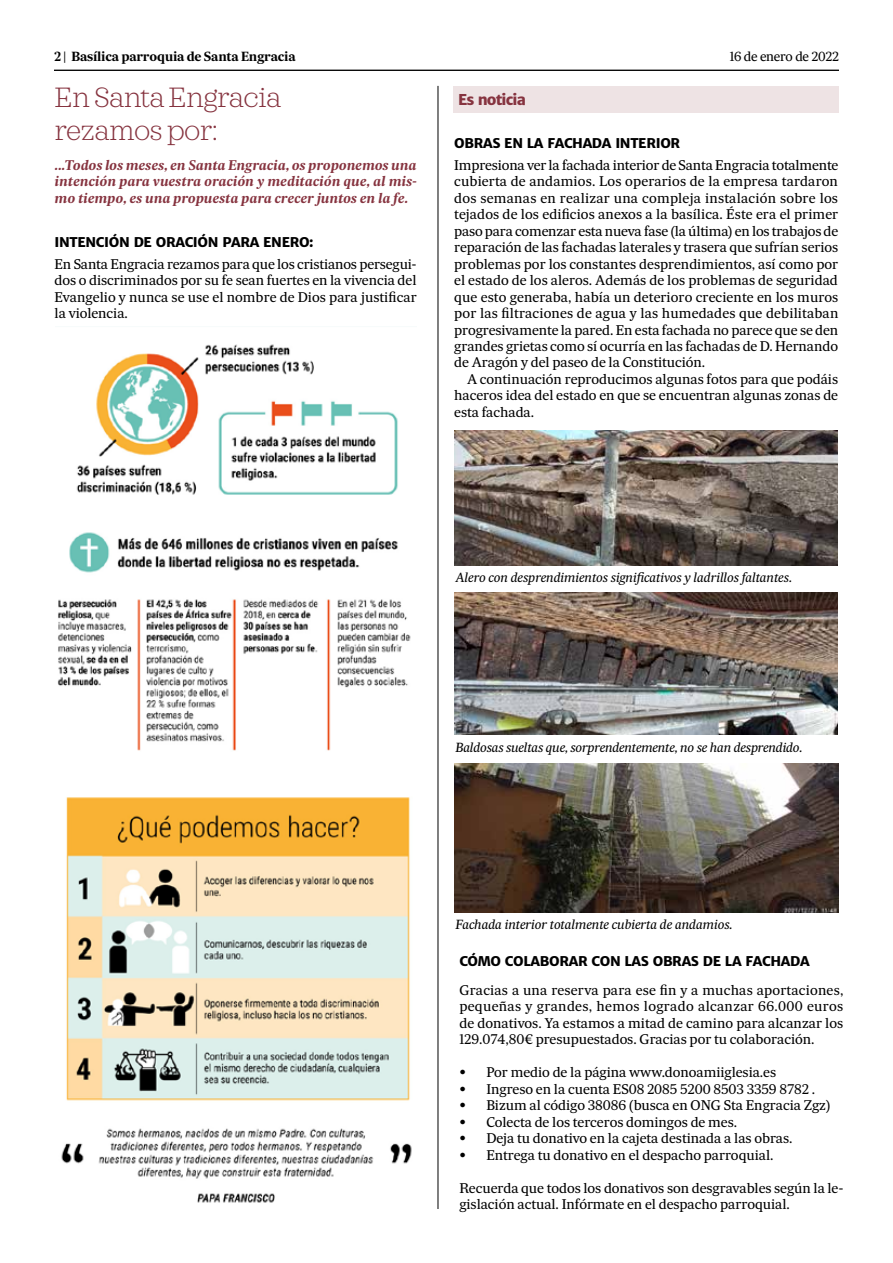
<style>
.page{position:relative;width:893px;height:1263px;background:#fff}
.page>*{position:absolute;margin:0;border:0;box-sizing:border-box;transform-origin:0 0}
.t1{font:200 28.5px/33px "Sagona";letter-spacing:-.025em;color:#86333f}
.t2{font:800 15px "Merriweather Sans";letter-spacing:-.06em;color:#86333f}
.t3{font:13.5px/16.5px "Sueca Tx";letter-spacing:-.005em;color:#000;text-align:justify}
.t4{font:italic 700 13.5px/16.5px "Sueca Tx";letter-spacing:-.005em;color:#86333f;text-align:justify}
.t5{font:800 13.5px "Merriweather Sans";letter-spacing:-.025em;color:#000}
.t6{font:italic 12.75px "Sueca Tx";letter-spacing:-.02em;color:#000}
.t7{font:700 12.75px "Sueca Tx";letter-spacing:-.02em;color:#000}
.t8{font:12.75px "Sueca Tx";letter-spacing:-.02em;color:#000}
</style>
<div class="page">
<div style="left:454px;top:86px;width:385px;height:27px;background:#eee3e4"></div>
<hr style="left:438px;top:86px;width:1px;height:1123px;background:#000">
<hr style="left:54px;top:70px;width:785px;height:1px;background:#000">
<img style="left:455px;top:431px;width:383px;height:135px">
<img style="left:57px;top:344px;width:354px;height:407px">
<img style="left:61px;top:797px;width:351px;height:406px">
<img style="left:455px;top:593px;width:383px;height:142px">
<img style="left:455px;top:764px;width:383px;height:148px">
<p class="t7" style="left:54px;top:49px;width:243px">2 | Basílica parroquia de Santa Engracia</p>
<p class="t8" style="left:730px;top:49px;width:110px">16 de enero de 2022</p>
<p class="t2" style="left:458px;top:90px;width:69px">Es noticia</p>
<h1 class="t1" style="left:55px;top:81px;width:228px">En Santa Engracia rezamos por:</h1>
<p class="t5" style="left:454px;top:134px;width:227px">OBRAS EN LA FACHADA INTERIOR</p>
<p class="t3" style="left:454px;top:156px;width:386px">Impresiona ver la fachada interior de Santa Engracia totalmente cubierta de andamios. Los operarios de la empresa tardaron dos semanas en realizar una compleja instalación sobre los tejados de los edificios anexos a la basílica. Éste era el primer paso para comenzar esta nueva fase (la última) en los trabajos de reparación de las fachadas laterales y trasera que sufrían serios problemas por los constantes desprendimientos, así como por el estado de los aleros. Además de los problemas de seguridad que esto generaba, había un deterioro creciente en los muros por las filtraciones de agua y las humedades que debilitaban progresivamente la pared. En esta fachada no parece que se den grandes grietas como sí ocurría en las fachadas de D. Hernando de Aragón y del paseo de la Constitución.</p>
<p class="t3" style="left:454px;top:371px;width:385px;text-indent:13px">A continuación reproducimos algunas fotos para que podáis haceros idea del estado en que se encuentran algunas zonas de esta fachada.</p>
<p class="t4" style="left:55px;top:157px;width:364px">...Todos los meses, en Santa Engracia, os proponemos una intención para vuestra oración y meditación que, al mis&shy;mo tiempo, es una propuesta para crecer juntos en la fe.</p>
<p class="t5" style="left:55px;top:233px;width:261px">INTENCIÓN DE ORACIÓN PARA ENERO:</p>
<p class="t3" style="left:55px;top:255px;width:364px">En Santa Engracia rezamos para que los cristianos persegui&shy;dos o discriminados por su fe sean fuertes en la vivencia del Evangelio y nunca se use el nombre de Dios para justificar la violencia.</p>
<p class="t6" style="left:455px;top:569px;width:338px">Alero con desprendimientos significativos y ladrillos faltantes.</p>
<p class="t6" style="left:455px;top:739px;width:348px">Baldosas sueltas que, sorprendentemente, no se han desprendido.</p>
<p class="t6" style="left:455px;top:916px;width:279px">Fachada interior totalmente cubierta de andamios.</p>
<p class="t5" style="left:459px;top:952px;width:352px">CÓMO COLABORAR CON LAS OBRAS DE LA FACHADA</p>
<p class="t3" style="left:459px;top:981px;width:385px">Gracias a una reserva para ese fin y a muchas aportaciones, pequeñas y grandes, hemos logrado alcanzar 66.000 euros de donativos. Ya estamos a mitad de camino para alcanzar los 129.074,80€ presupuestados. Gracias por tu colaboración.</p>
<p class="t3" style="left:459px;top:1064px;width:318px">• Por medio de la página www.donoamiiglesia.es</p>
<p class="t3" style="left:459px;top:1080px;width:357px">• Ingreso en la cuenta ES08 2085 5200 8503 3359 8782 .</p>
<p class="t3" style="left:459px;top:1097px;width:373px">• Bizum al código 38086 (busca en ONG Sta Engracia Zgz)</p>
<p class="t3" style="left:459px;top:1113px;width:279px">• Colecta de los terceros domingos de mes.</p>
<p class="t3" style="left:459px;top:1130px;width:335px">• Deja tu donativo en la cajeta destinada a las obras.</p>
<p class="t3" style="left:459px;top:1146px;width:316px">• Entrega tu donativo en el despacho parroquial.</p>
<p class="t3" style="left:459px;top:1179px;width:385px">Recuerda que todos los donativos son desgravables según la le&shy;gislación actual. Infórmate en el despacho parroquial.</p>
</div>
